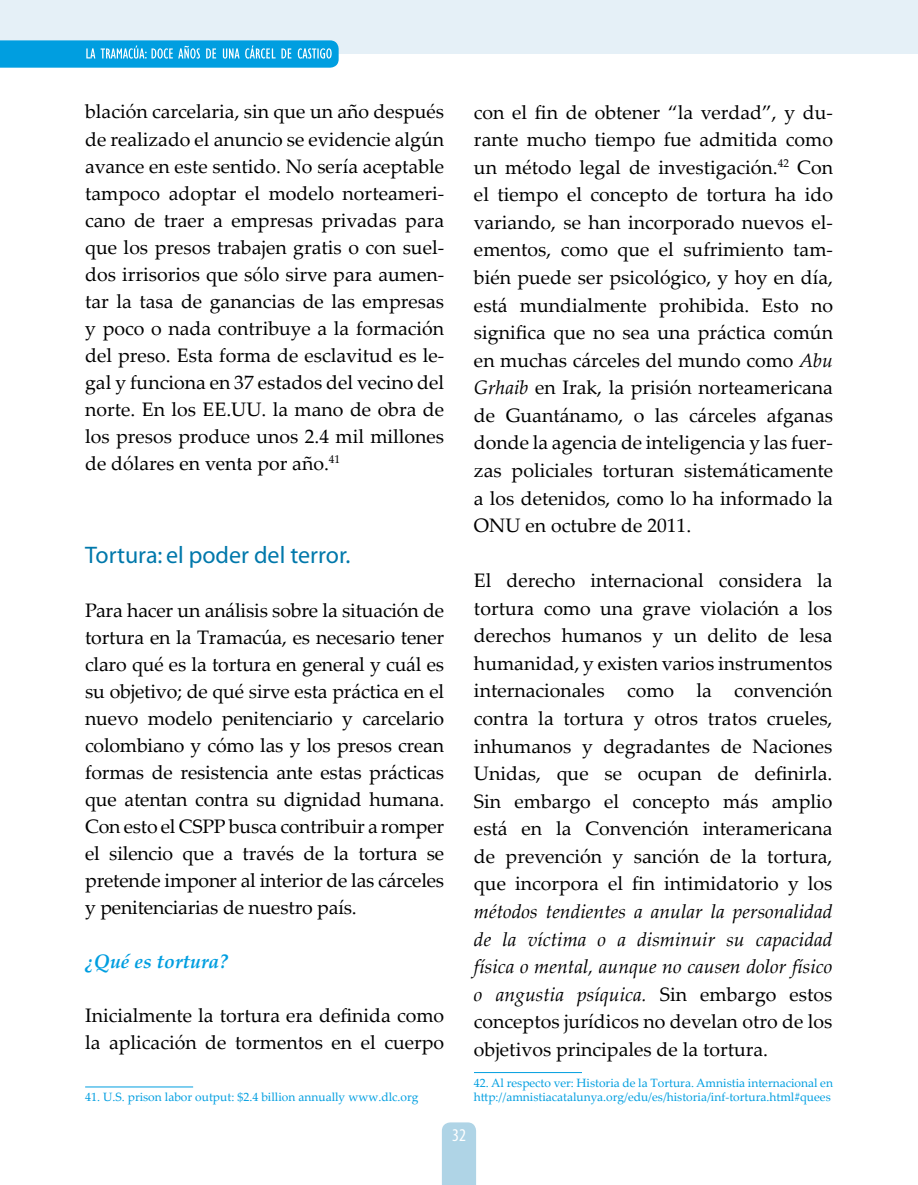
<style>
.page{position:relative;width:918px;height:1185px;background:#fff}
.page>*{position:absolute;margin:0;border:0;box-sizing:border-box;transform-origin:0 0}
.t1{font:24px "Myriad";color:#0078ab}
.t2{font:19.5px/27.6px "Palatino Linotype";color:#000;text-align:justify}
.t3{font:italic 19.5px/27.6px "Palatino Linotype";color:#000;text-align:justify}
.t4{font:italic 700 19.5px "Palatino Linotype";color:#009ee0}
.t5{font:condensed 18px "Myriad Pro";color:#fff}
.t6{font:12px/14.4px "Palatino Linotype";color:#009ee0}
.s1{font-style:italic}
.s2{font-style:normal}
</style>
<div class="page">
<div style="left:0;top:0;width:918px;height:54px;background:#e5f0f7"></div>
<div style="left:442px;top:1122px;width:34px;height:63px;background:#afd4e6"></div>
<svg style="left:0;top:40px;width:339px;height:28px;background:#1ea9e3"></svg>
<hr style="left:85px;top:1086px;width:108px;height:1px;background:#009ee0">
<hr style="left:474px;top:1072px;width:108px;height:1px;background:#009ee0">
<p class="t2" style="left:85px;top:98px;width:361px;line-height:27px">blación carcelaria, sin que un año después de realizado el anuncio se evidencie algún avance en este sentido. No sería aceptable tampoco adoptar el modelo norteameri&shy;cano de traer a empresas privadas para que los presos trabajen gratis o con suel&shy;dos irrisorios que sólo sirve para aumen&shy;tar la tasa de ganancias de las empresas y poco o nada contribuye a la formación del preso. Esta forma de esclavitud es le&shy;gal y funciona en 37 estados del vecino del norte. En los EE.UU. la mano de obra de los presos produce unos 2.4 mil millones de dólares en venta por año.<sup>41</sup></p>
<p class="t1" style="left:85px;top:543px;width:267px">Tortura: el poder del terror.</p>
<p class="t2" style="left:85px;top:596px;width:361px;line-height:27px">Para hacer un análisis sobre la situación de tortura en la Tramacúa, es necesario tener claro qué es la tortura en general y cuál es su objetivo; de qué sirve esta práctica en el nuevo modelo penitenciario y carcelario colombiano y cómo las y los presos crean formas de resistencia ante estas prácticas que atentan contra su dignidad humana.<br>Con esto el CSPP busca contribuir a romper el silencio que a través de la tortura se pretende imponer al interior de las cárceles y penitenciarias de nuestro país.</p>
<p class="t4" style="left:85px;top:948px;width:144px">¿Qué es tortura?</p>
<p class="t2" style="left:85px;top:1001px;width:361px;line-height:27px">Inicialmente la tortura era definida como la aplicación de tormentos en el cuerpo</p>
<p class="t6" style="left:85px;top:1089px;width:335px">41. U.S. prison labor output: $2.4 billion annually www.dlc.org</p>
<p class="t2" style="left:474px;top:97px;width:361px">con el fin de obtener “la verdad”, y du&shy;rante mucho tiempo fue admitida como un método legal de investigación.<sup>42</sup> Con el tiempo el concepto de tortura ha ido variando, se han incorporado nuevos el&shy;ementos, como que el sufrimiento tam&shy;bién puede ser psicológico, y hoy en día, está mundialmente prohibida. Esto no significa que no sea una práctica común en muchas cárceles del mundo como <span class="s1">Abu Grhaib</span> en Irak, la prisión norteamericana de Guantánamo, o las cárceles afganas donde la agencia de inteligencia y las fuer&shy;zas policiales torturan sistemáticamente a los detenidos, como lo ha informado la ONU en octubre de 2011.</p>
<p class="t2" style="left:474px;top:566px;width:360px">El derecho internacional considera la tortura como una grave violación a los derechos humanos y un delito de lesa humanidad, y existen varios instrumentos internacionales como la convención contra la tortura y otros tratos crueles, inhumanos y degradantes de Naciones Unidas, que se ocupan de definirla.<br>Sin embargo el concepto más amplio está en la Convención interamericana de prevención y sanción de la tortura, que incorpora el fin intimidatorio y los</p>
<p class="t3" style="left:474px;top:896px;width:360px">métodos tendientes a anular la personalidad de la víctima o a disminuir su capacidad física o mental, aunque no causen dolor físico o angustia psíquica. <span class="s2">Sin embargo estos conceptos jurídicos no develan otro de los objetivos principales de la tortura.</span></p>
<p class="t6" style="left:474px;top:1075px;width:361px">42. Al respecto ver: Historia de la Tortura. Amnistia internacional en http://amnistiacatalunya.org/edu/es/historia/inf-tortura.html#quees</p>
<p class="t5" style="left:452px;top:1124px;width:15px">32</p>
</div>
